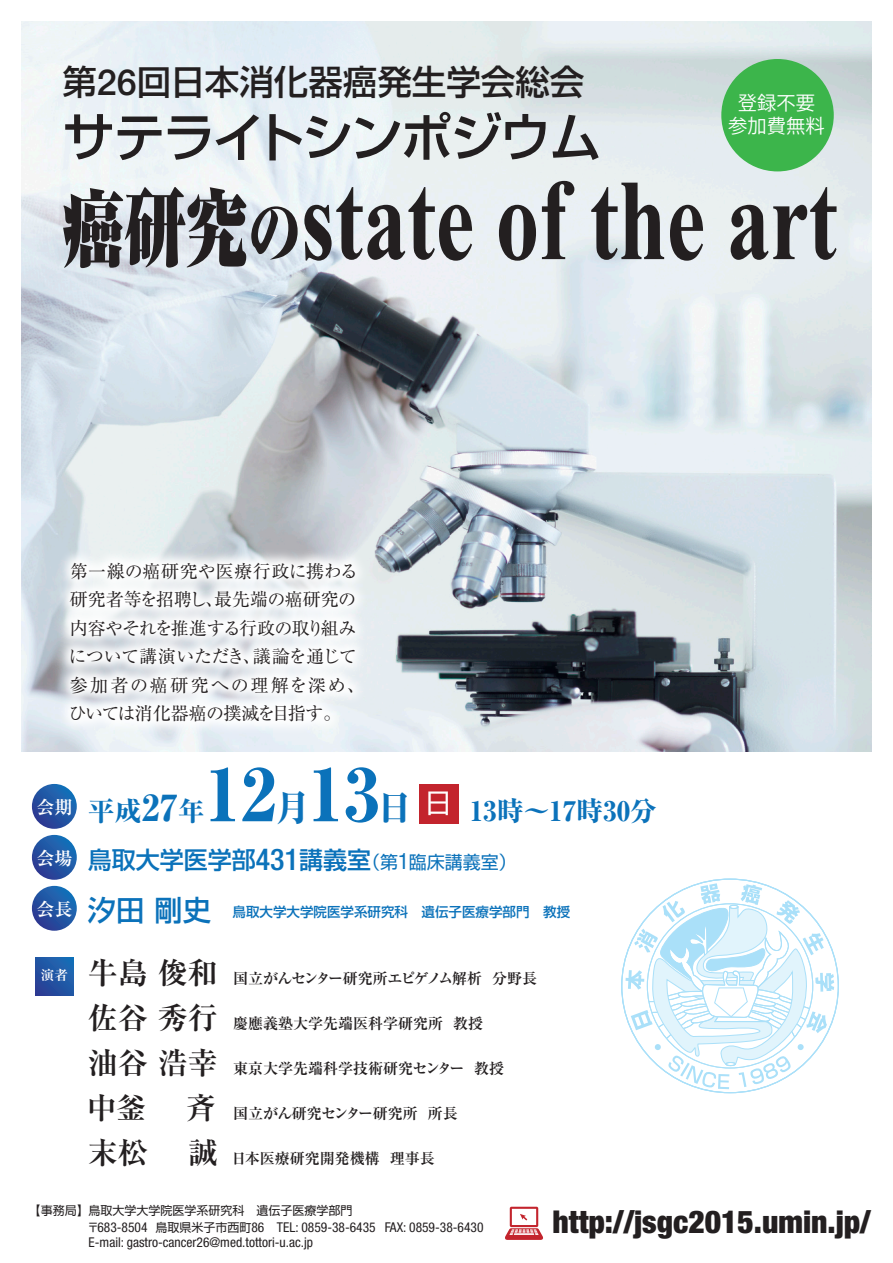
<style>
.page{position:relative;width:893px;height:1263px;background:#fff}
.page>*{position:absolute;margin:0;border:0;box-sizing:border-box;transform-origin:0 0}
.t1{font:700 115.5px "Times New Roman";color:#231f20;scale:.75 1}
.t2{font:800 72px "Ryumin Pro";color:#0b72ba}
.t3{font:500 52.5px "Shin Go Pro";letter-spacing:-.06em;color:#231f20}
.t4{font:500 34.5px "Shin Go Pro";color:#231f20}
.t5{font:900 condensed 31.5px "Helvetica Neue LT Std";color:#231f20}
.t6{font:800 27px "Ryumin Pro";color:#0b72ba}
.t7{font:27px "Shin Go Pro";color:#fff}
.t8{font:500 24px "Shin Go Pro";color:#0b72ba}
.t9{font:19.35px/23.1px "Koz Go Pro";color:#fff;text-align:center}
.t10{font:18px/28.5px "Ryumin Pro";letter-spacing:-.005em;color:#231f20}
.t11{font:700 18px "Ryumin Pro";color:#fff}
.t12{font:700 15px "Ryumin Pro";color:#231f20}
.t13{font:700 15px "Ryumin Pro";letter-spacing:-.045em;color:#231f20}
.t14{font:700 15px "Ryumin Pro";letter-spacing:-.03em;color:#231f20}
.t15{font:condensed 13.5px/15px "Helvetica Neue LT Std";color:#231f20}
.t16{font:500 13.5px "Shin Go Pro";color:#0b72ba}
.t17{font:700 13.5px "Ryumin Pro";color:#fff}
.t18{font:12px "Shin Go Pro";color:#231f20}
.s1{font-family:"Helvetica Neue LT Std";font-size:36px}
.s2{font-family:"Ryumin Pro";font-weight:900;font-size:82.5px}
.s3{font-family:"Ryumin Pro";font-weight:900;font-size:72px}
.s4{font-size:36px}
.s5{font-family:"Helvetica Neue LT Std";font-stretch:condensed;font-size:30px}
.s6{font-weight:400;font-size:18px}
.s7{font-family:"Helvetica Neue LT Std";font-weight:400;font-stretch:condensed;font-size:22.5px}
.s8{font-size:28.5px}
.s9{font-size:30px}
.s10{font-family:"Shin Go Pro";font-stretch:normal;font-size:12px}
</style>
<div class="page">
<img style="left:21px;top:21px;width:851px;height:730px">
<svg style="left:621px;top:880px;width:218px;height:213px"></svg>
<svg style="left:625px;top:883px;width:209px;height:206px"></svg>
<div style="left:35px;top:957px;width:38px;height:38px;background:linear-gradient(to right,#26479a,#1e63ae)"></div>
<div style="left:420px;top:784px;width:39px;height:39px;background:#c3242d"></div>
<img style="left:53px;top:545px;width:320px;height:207px">
<img style="left:63px;top:555px;width:300px;height:195px">
<div style="left:721px;top:59px;width:113px;height:112px;background:#3cb54b;border-radius:50%"></div>
<svg style="left:505px;top:1207px;width:38px;height:33px"></svg>
<svg style="left:32px;top:784px;width:45px;height:45px"></svg>
<svg style="left:32px;top:835px;width:45px;height:45px"></svg>
<svg style="left:32px;top:886px;width:45px;height:45px"></svg>
<h3 class="t4" style="left:62px;top:53px;width:524px">第<span class="s1">26</span>回日本消化器癌発生学会総会</h3>
<h3 class="t3" style="left:63px;top:94px;width:540px">サテライトシンポジウム</h3>
<h1 class="t1" style="left:62px;top:141px;width:1035px"><span class="s2">癌研究</span><span class="s3">の</span>state of the art</h1>
<p class="t9" style="left:728px;top:92px;width:98px">登録不要参加費無料</p>
<p class="t10" style="left:69px;top:555px;width:298px">第一線の癌研究や医療行政に携わる研究者等を招聘し、最先端の癌研究の内容やそれを推進する行政の取り組みについて講演いただき、議論を通じて参加者の癌研究への理解を深め、ひいては消化器癌の撲滅を目指す。</p>
<h2 class="t2" style="left:205px;top:738px;width:210px">12<span class="s4">月</span>13<span class="s4">日</span></h2>
<p class="t11" style="left:36px;top:793px;width:37px">会期</p>
<h3 class="t7" style="left:425px;top:780px;width:28px">日</h3>
<p class="t11" style="left:36px;top:844px;width:37px">会場</p>
<p class="t11" style="left:36px;top:895px;width:37px">会長</p>
<h3 class="t6" style="left:88px;top:790px;width:118px">平成<span class="s4">27</span>年</h3>
<h3 class="t6" style="left:470px;top:790px;width:189px">13時～17時30分</h3>
<h3 class="t8" style="left:88px;top:840px;width:430px">鳥取大学医学部<span class="s5">431</span>講義室<span class="s6">（第</span><span class="s7">1</span><span class="s6">臨床講義室）</span></h3>
<p class="t16" style="left:88px;top:901px;width:484px"><span class="s8">汐田 剛史</span> 鳥取大学大学院医学系研究科　遺伝子医療学部門　教授</p>
<p class="t17" style="left:41px;top:964px;width:28px">演者</p>
<p class="t13" style="left:88px;top:967px;width:451px"><span class="s9">牛島 俊和</span> 国立がんセンター研究所エピゲノム解析 分野長</p>
<p class="t12" style="left:88px;top:1012px;width:397px"><span class="s9">佐谷 秀行</span> 慶應義塾大学先端医科学研究所 教授</p>
<p class="t12" style="left:88px;top:1057px;width:418px"><span class="s9">油谷 浩幸</span> 東京大学先端科学技術研究センター 教授</p>
<p class="t14" style="left:87px;top:1102px;width:372px"><span class="s9">中釜 　斉</span> 国立がん研究センター研究所 所長</p>
<p class="t12" style="left:88px;top:1147px;width:348px"><span class="s9">末松 　誠</span> 日本医療研究開発機構 理事長</p>
<p class="t18" style="left:29px;top:1201px;width:337px">【事務局】鳥取大学大学院医学系研究科　遺伝子医療学部門　</p>
<p class="t15" style="left:87px;top:1219px;width:398px"><span class="s10">〒</span>683-8504 <span class="s10">鳥取県米子市西町</span>86 TEL: 0859-38-6435 FAX: 0859-38-6430<br>E-mail: gastro-cancer26@med.tottori-u.ac.jp</p>
<h3 class="t5" style="left:552px;top:1202px;width:320px">http://jsgc2015.umin.jp/</h3>
</div>
